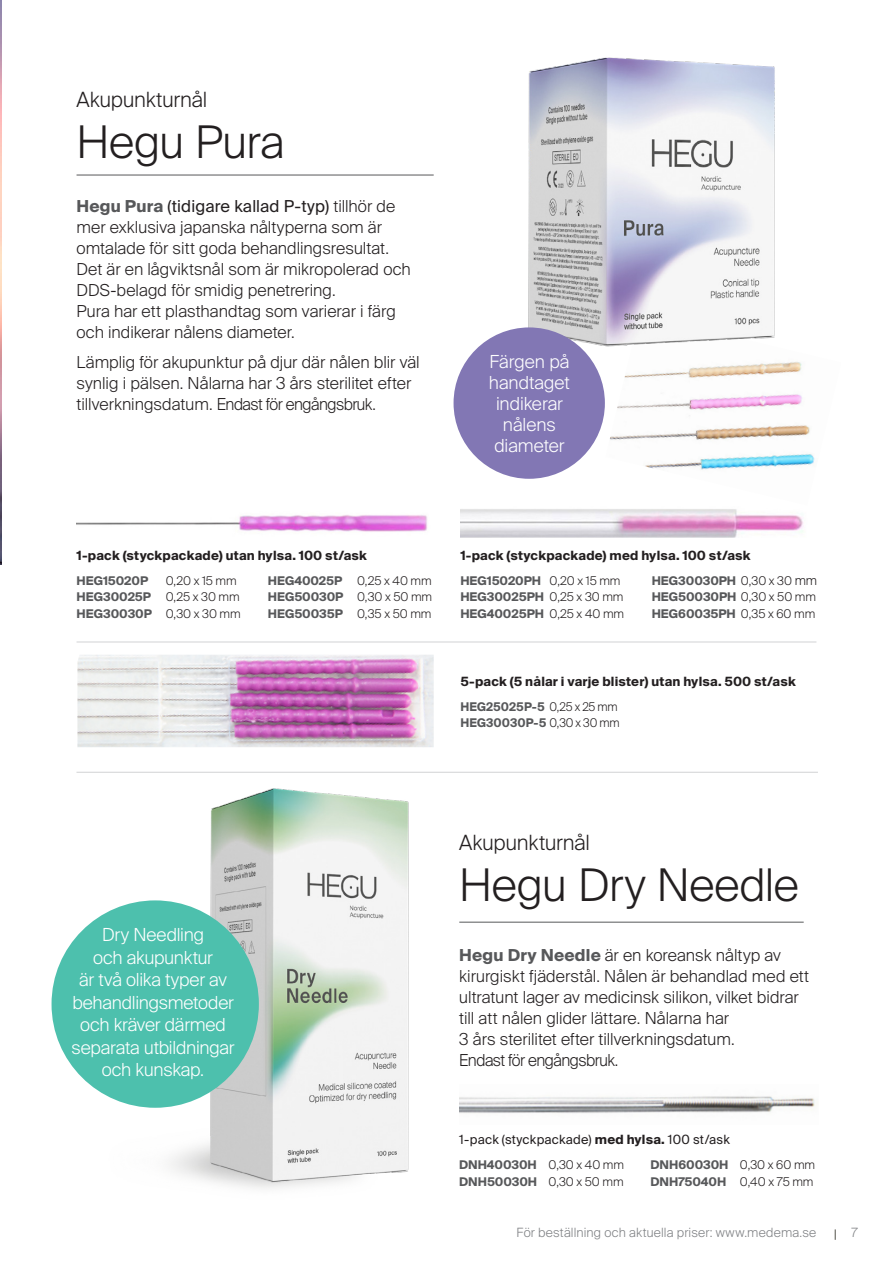
<style>
.page{position:relative;width:893px;height:1263px;background:#fff}
.page>*{position:absolute;margin:0;border:0;box-sizing:border-box;transform-origin:0 0}
.t1{font:300 45px "Suisse Intl";letter-spacing:-.005em;color:#231f20}
.t2{font:300 21px "Suisse Intl";letter-spacing:-.005em;color:#231f20}
.t3{font:300 18px/22.5px "Suisse Intl";letter-spacing:-.01em;color:#fff;text-align:center}
.t4{font:300 16.5px/21px "Suisse Intl";letter-spacing:.005em;color:#231f20}
.t5{font:700 12.75px "Suisse Intl";letter-spacing:.015em;color:#231f20}
._2_Produkt-rubrik{font:300 12.75px "Suisse Intl";letter-spacing:.015em;color:#808285}
.t6{font:12.75px "Suisse Intl";letter-spacing:.015em;color:#231f20}
.t7{font:700 12px "Suisse Intl";letter-spacing:-.005em;color:#57585a}
.t8{font:700 12px "Suisse Intl";letter-spacing:-.005em;color:#57585a;scale:.96 1}
.t9{font:300 12px "Suisse Intl";color:#231f20}
.s1{font-weight:700;color:#57585a}
.s2{font-weight:400}
.s3{font-weight:300;color:#231f20}
.s4{font-weight:300;font-size:12.75px;color:#231f20}
.s5{font-weight:700}
</style>
<div class="page">
<img style="left:51px;top:788px;width:358px;height:401px">
<img style="left:610px;top:361px;width:205px;height:109px">
<img style="left:528px;top:57px;width:260px;height:314px">
<hr style="left:77px;top:642px;width:739px;height:1px;background:#d1d2d4">
<hr style="left:77px;top:175px;width:357px;height:1px;background:#57585a">
<hr style="left:459px;top:922px;width:345px;height:1px;background:#57585a">
<div style="left:52px;top:900px;width:207px;height:208px;background:#4dc0ad;border-radius:50%"></div>
<div style="left:454px;top:327px;width:151px;height:152px;background:#8277b4;border-radius:50%"></div>
<hr style="left:76px;top:772px;width:742px;height:1px;background:#d1d2d4">
<img style="left:77px;top:515px;width:351px;height:17px">
<img style="left:460px;top:509px;width:343px;height:28px">
<img style="left:77px;top:655px;width:357px;height:92px">
<img style="left:459px;top:1096px;width:356px;height:17px">
<img style="left:0;top:0;width:1px;height:564px">
<p class="t2" style="left:76px;top:88px;width:132px">Akupunkturnål</p>
<p class="t1" style="left:76px;top:117px;width:209px">Hegu Pura</p>
<p class="t4" style="left:77px;top:196px;width:336px"><span class="s1">Hegu Pura</span> <span class="s2">(tidigare kallad P-typ)</span> tillhör de mer exklusiva japanska nåltyperna som är omtalade för sitt goda behandlingsresultat.<br>Det är en lågviktsnål som är mikropolerad och DDS-belagd för smidig penetrering.<br>Pura har ett plasthandtag som varierar i färg och indikerar nålens diameter.</p>
<p class="t4" style="left:77px;top:351px;width:345px">Lämplig för akupunktur på djur där nålen blir väl synlig i pälsen. Nålarna har 3 års sterilitet efter tillverkningsdatum. Endast för engångsbruk.</p>
<p class="t3" style="left:489px;top:350px;width:81px">Färgen på</p>
<p class="t3" style="left:489px;top:371px;width:82px">handtaget</p>
<p class="t3" style="left:496px;top:392px;width:68px">indikerar</p>
<p class="t3" style="left:503px;top:413px;width:54px">nålens</p>
<p class="t3" style="left:494px;top:434px;width:71px">diameter</p>
<p class="t5" style="left:77px;top:548px;width:292px">1-pack (styckpackade) utan hylsa. 100 st/ask</p>
<p class="t7" style="left:77px;top:574px;width:73px">HEG15020P</p>
<p class="t9" style="left:166px;top:574px;width:72px">0,20 x 15 mm</p>
<p class="t7" style="left:77px;top:590px;width:165px">HEG30025P <span class="s3">0,25 x 30 mm</span></p>
<p class="t7" style="left:77px;top:607px;width:166px">HEG30030P <span class="s3">0,30 x 30 mm</span></p>
<p class="t7" style="left:268px;top:574px;width:165px">HEG40025P <span class="s3">0,25 x 40 mm</span></p>
<p class="t7" style="left:268px;top:590px;width:166px">HEG50030P <span class="s3">0,30 x 50 mm</span></p>
<p class="t7" style="left:268px;top:607px;width:165px">HEG50035P <span class="s3">0,35 x 50 mm</span></p>
<p class="t5" style="left:460px;top:548px;width:292px">1-pack (styckpackade) med hylsa. 100 st/ask</p>
<p class="t7" style="left:460px;top:573px;width:162px">HEG15020PH <span class="s3">0,20 x 15 mm</span></p>
<p class="t7" style="left:460px;top:590px;width:165px">HEG30025PH <span class="s3">0,25 x 30 mm</span></p>
<p class="t7" style="left:460px;top:606px;width:165px">HEG40025PH <span class="s3">0,25 x 40 mm</span></p>
<p class="t7" style="left:652px;top:573px;width:167px">HEG30030PH <span class="s3">0,30 x 30</span> <span class="s4">mm</span></p>
<p class="t7" style="left:652px;top:590px;width:166px">HEG50030PH <span class="s3">0,30 x 50 mm</span></p>
<p class="t7" style="left:652px;top:606px;width:165px">HEG60035PH <span class="s3">0,35 x 60 mm</span></p>
<p class="t5" style="left:460px;top:674px;width:337px">5-pack (5 nålar i varje blister) utan hylsa. 500 st/ask</p>
<p class="t8" style="left:460px;top:699px;width:165px">HEG25025P-5 <span class="s3">0,25 x 25 mm</span></p>
<p class="t8" style="left:460px;top:716px;width:167px">HEG30030P-5 <span class="s3">0,30 x 30 mm</span></p>
<p class="t3" style="left:72px;top:924px;width:164px">Dry Needling<br>och akupunktur<br>är två olika typer av behandlingsmetoder och kräver därmed separata utbildningar och kunskap.</p>
<p class="t2" style="left:459px;top:830px;width:132px">Akupunkturnål</p>
<p class="t1" style="left:459px;top:859px;width:341px">Hegu Dry Needle</p>
<p class="t4" style="left:459px;top:944px;width:323px"><span class="s1">Hegu Dry Needle</span> är en koreansk nåltyp av</p>
<p class="t4" style="left:459px;top:965px;width:351px">kirurgiskt fjäderstål. Nålen är behandlad med ett ultratunt lager av medicinsk silikon, vilket bidrar till att nålen glider lättare. Nålarna har<br>3 års sterilitet efter tillverkningsdatum.<br>Endast för engångsbruk.</p>
<p class="t6" style="left:459px;top:1132px;width:272px">1-pack (styckpackade) <span class="s5">med hylsa.</span> 100 st/ask</p>
<p class="t7" style="left:459px;top:1158px;width:166px">DNH40030H <span class="s3">0,30 x 40 mm</span></p>
<p class="t7" style="left:459px;top:1175px;width:166px">DNH50030H <span class="s3">0,30 x 50 mm</span></p>
<p class="t7" style="left:651px;top:1158px;width:166px">DNH60030H <span class="s3">0,30 x 60 mm</span></p>
<p class="t7" style="left:651px;top:1175px;width:164px">DNH75040H <span class="s3">0,40 x 75 mm</span></p>
<p class="_2_Produkt-rubrik" style="left:517px;top:1225px;width:301px">För beställning och aktuella priser: www.medema.se</p>
<p class="_2_Produkt-rubrik" style="left:851px;top:1225px;width:8px">7</p>
</div>
